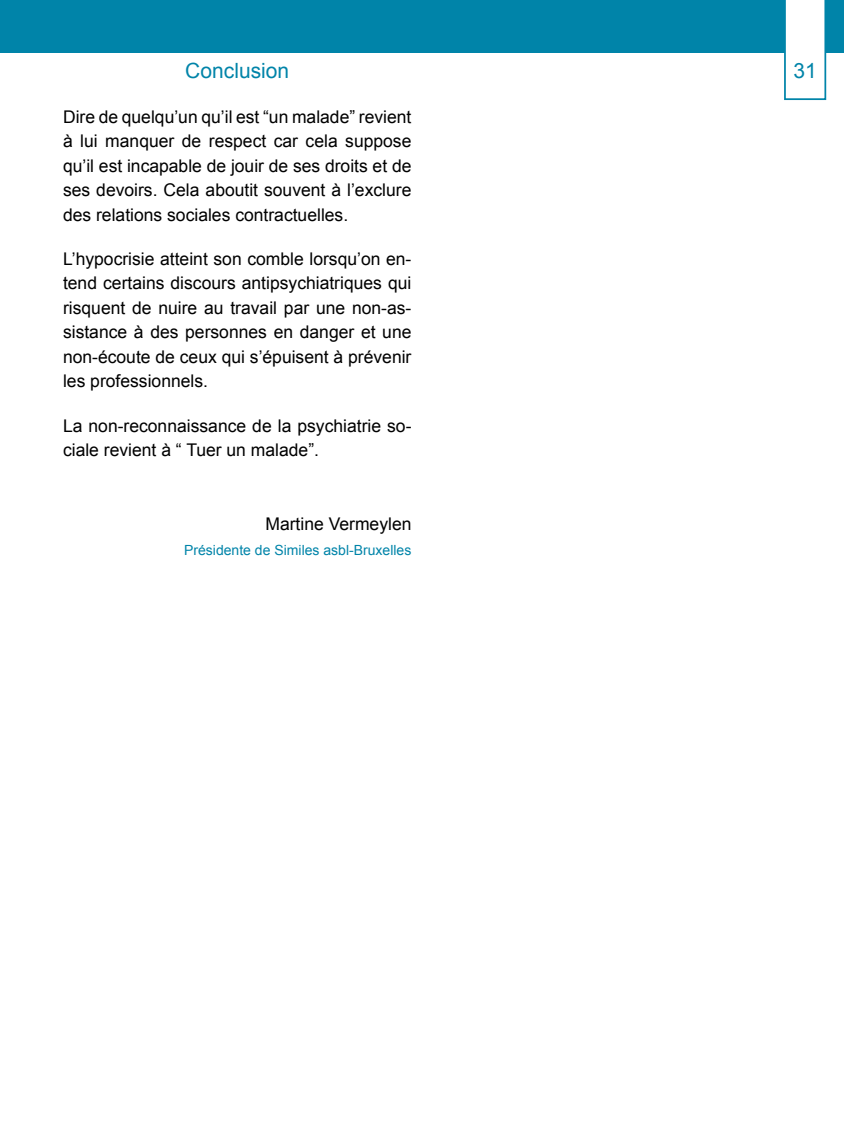
<style>
.page{position:relative;width:844px;height:1141px;background:#fff}
.page>*{position:absolute;margin:0;border:0;box-sizing:border-box;transform-origin:0 0}
.t1{font:21px "Arial";color:#0084a9}
.t2{font:17.5px/24.5px "Arial";color:#000;text-align:justify}
.t3{font:14px "Arial";color:#0084a9}
</style>
<div class="page">
<div style="left:0;top:0;width:843px;height:52px;background:#0084a9"></div>
<svg style="left:783px;top:0;width:43px;height:100px"></svg>
<p class="t1" style="left:185px;top:57px;width:105px">Conclusion</p>
<p class="t1" style="left:793px;top:57px;width:25px">31</p>
<p class="t2" style="left:63px;top:104px;width:350px">Dire de quelqu’un qu’il est “un malade” revient à lui manquer de respect car cela suppose qu’il est incapable de jouir de ses droits et de ses devoirs. Cela aboutit souvent à l’exclure des relations sociales contractuelles.</p>
<p class="t2" style="left:63px;top:247px;width:350px">L’hypocrisie atteint son comble lorsqu’on en&shy;tend certains discours antipsychiatriques qui risquent de nuire au travail par une non-as&shy;sistance à des personnes en danger et une non-écoute de ceux qui s’épuisent à prévenir les professionnels.</p>
<p class="t2" style="left:63px;top:414px;width:350px">La non-reconnaissance de la psychiatrie so&shy;ciale revient à “ Tuer un malade”.</p>
<p class="t2" style="left:265px;top:512px;width:147px">Martine Vermeylen</p>
<p class="t3" style="left:184px;top:541px;width:229px">Présidente de Similes asbl-Bruxelles</p>
</div>
